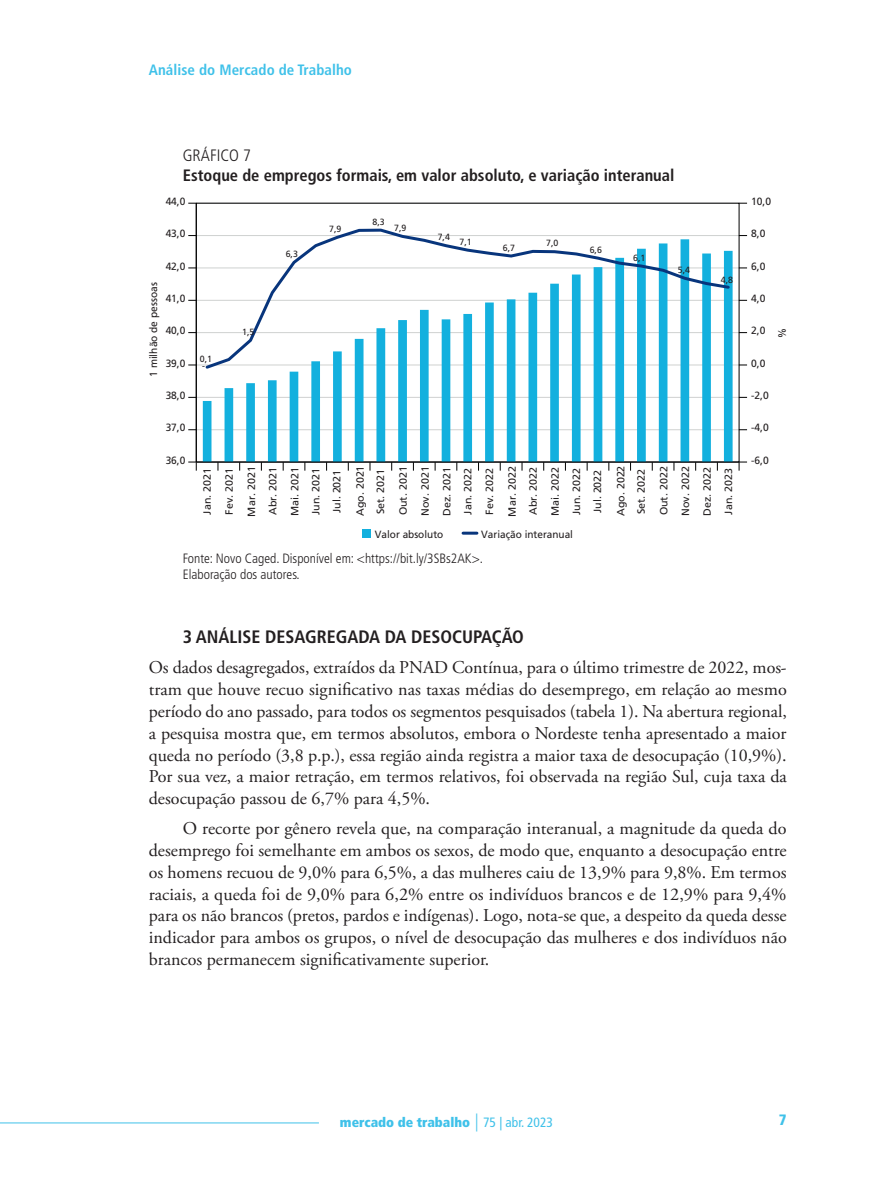
<style>
.page{position:relative;width:893px;height:1191px;background:#fff}
.page>*{position:absolute;margin:0;border:0;box-sizing:border-box;transform-origin:0 0}
.texto_sem_recuo{font:18px/21.8px "Adobe Garamond Pro";color:#231f20;text-align:justify}
.texto{font:18px/21.8px "Adobe Garamond Pro";color:#231f20;text-align:justify}
.titulo_1{font:700 condensed 18px "Frutiger LT Pro";color:#231f20}
.Tabela_titulo{font:700 condensed 16.5px "Frutiger LT Pro";color:#231f20}
.Tabela_numero{font:300 condensed 16.5px "Frutiger LT Pro";color:#231f20}
.t1{font:700 condensed 15px "Frutiger LT Pro";letter-spacing:.005em;color:#3fc1e9}
.t2{font:900 condensed 15px "Frutiger LT Pro";color:#3fc1e9}
.Tabela_fonte_inicio{font:300 condensed 13.5px "Frutiger LT Pro";color:#231f20}
.t3{font:900 condensed 13.5px "Frutiger LT Pro";color:#3fc1e9}
.Tabela_elaboracao{font:300 condensed 13.5px "Frutiger LT Pro";color:#231f20}
.t4{font:10.5px/21.5px "Frutiger LT Pro";color:#231f20}
.t5{font:10.5px "Frutiger LT Pro";color:#231f20;scale:.95 1}
.t6{font:9px "Frutiger LT Pro";color:#231f20}
.s1{font-weight:300;font-size:18px}
.s2{font-weight:400}
</style>
<div class="page">
<hr style="left:0;top:1122px;width:319px;height:1px;background:#3fc1e9">
<hr style="left:196px;top:235px;width:543px;height:1px;background:#cfd1d0">
<hr style="left:196px;top:267px;width:543px;height:1px;background:#cfd1d0">
<hr style="left:196px;top:300px;width:543px;height:1px;background:#cfd1d0">
<hr style="left:196px;top:332px;width:543px;height:1px;background:#cfd1d0">
<hr style="left:196px;top:364px;width:543px;height:1px;background:#cfd1d0">
<hr style="left:196px;top:397px;width:543px;height:1px;background:#cfd1d0">
<hr style="left:196px;top:429px;width:543px;height:1px;background:#cfd1d0">
<svg style="left:203px;top:250px;width:530px;height:212px"></svg>
<hr style="left:196px;top:203px;width:1px;height:259px;background:#000001">
<hr style="left:196px;top:462px;width:543px;height:1px;background:#000001">
<svg style="left:739px;top:461px;width:8px;height:9px"></svg>
<svg style="left:188px;top:461px;width:9px;height:9px"></svg>
<svg style="left:203px;top:228px;width:529px;height:143px"></svg>
<div style="left:363px;top:529px;width:8px;height:9px;background:#13b0de"></div>
<hr style="left:463px;top:531px;width:14px;height:3px;background:#08357c">
<p class="t1" style="left:149px;top:61px;width:205px">Análise do Mercado de Trabalho</p>
<p class="Tabela_numero" style="left:183px;top:146px;width:70px">GRÁFICO 7</p>
<p class="Tabela_titulo" style="left:183px;top:165px;width:493px">Estoque de empregos formais, em valor absoluto, e variação interanual</p>
<p class="t4" style="left:166px;top:190px;width:21px">44,0</p>
<p class="t4" style="left:166px;top:223px;width:21px">43,0</p>
<p class="t4" style="left:166px;top:255px;width:21px">42,0</p>
<p class="t4" style="left:143px;top:377px;width:96px;rotate:-90deg">1 milhão de pessoas</p>
<p class="t4" style="left:166px;top:288px;width:21px">41,0</p>
<p class="t4" style="left:166px;top:320px;width:21px">40,0</p>
<p class="t4" style="left:166px;top:352px;width:21px">39,0</p>
<p class="t4" style="left:166px;top:385px;width:21px">38,0</p>
<p class="t4" style="left:166px;top:417px;width:21px">37,0</p>
<p class="t4" style="left:166px;top:449px;width:21px">36,0</p>
<p class="t6" style="left:200px;top:353px;width:14px">0,1</p>
<p class="t6" style="left:202px;top:361px;width:4px">-</p>
<p class="t6" style="left:242px;top:326px;width:14px">1,5</p>
<p class="t6" style="left:286px;top:248px;width:14px">6,3</p>
<p class="t6" style="left:329px;top:223px;width:14px">7,9</p>
<p class="t6" style="left:373px;top:216px;width:14px">8,3</p>
<p class="t6" style="left:394px;top:222px;width:14px">7,9</p>
<p class="t6" style="left:438px;top:232px;width:14px">7,4</p>
<p class="t6" style="left:459px;top:236px;width:14px">7,1</p>
<p class="t6" style="left:503px;top:242px;width:14px">6,7</p>
<p class="t6" style="left:546px;top:238px;width:14px">7,0</p>
<p class="t6" style="left:590px;top:244px;width:14px">6,6</p>
<p class="t6" style="left:633px;top:252px;width:14px">6,1</p>
<p class="t6" style="left:678px;top:265px;width:14px">5,4</p>
<p class="t6" style="left:721px;top:274px;width:14px">4,8</p>
<p class="t4" style="left:196px;top:516px;width:52px;line-height:22px;rotate:-90deg">Jan. 2021<br>Fev. 2021<br>Mar. 2021</p>
<p class="t4" style="left:262px;top:516px;width:51px;text-align:justify;rotate:-90deg">Abr. 2021<br>Mai. 2021<br>Jun. 2021<br>Jul. 2021</p>
<p class="t4" style="left:350px;top:516px;width:52px;line-height:20.4px;rotate:-90deg">Ago. 2021<br>Set. 2021</p>
<p class="t4" style="left:392px;top:516px;width:52px;rotate:-90deg">Out. 2021<br>Nov. 2021<br>Dez. 2021<br>Jan. 2022<br>Fev. 2022<br>Mar. 2022</p>
<p class="t4" style="left:523px;top:516px;width:51px;text-align:justify;rotate:-90deg">Abr. 2022<br>Mai. 2022<br>Jun. 2022<br>Jul. 2022</p>
<p class="t4" style="left:611px;top:516px;width:52px;line-height:20.4px;rotate:-90deg">Ago. 2022<br>Set. 2022</p>
<p class="t4" style="left:653px;top:516px;width:51px;text-align:justify;rotate:-90deg">Out. 2022<br>Nov. 2022<br>Dez. 2022<br>Jan. 2023</p>
<p class="t5" style="left:375px;top:528px;width:74px">Valor absoluto</p>
<p class="t5" style="left:481px;top:528px;width:98px">Variação interanual</p>
<p class="Tabela_fonte_inicio" style="left:183px;top:550px;width:302px">Fonte: Novo Caged. Disponível em: &lt;https://bit.ly/3SBs2AK&gt;.</p>
<p class="Tabela_elaboracao" style="left:183px;top:566px;width:119px">Elaboração dos autores.</p>
<p class="t4" style="left:751px;top:190px;width:22px">10,0</p>
<p class="t4" style="left:751px;top:223px;width:16px">8,0</p>
<p class="t4" style="left:751px;top:255px;width:16px">6,0</p>
<p class="t4" style="left:751px;top:288px;width:16px">4,0</p>
<p class="t4" style="left:751px;top:320px;width:16px">2,0</p>
<p class="t4" style="left:751px;top:352px;width:16px">0,0</p>
<p class="t4" style="left:751px;top:385px;width:19px">-2,0</p>
<p class="t4" style="left:751px;top:417px;width:19px">-4,0</p>
<p class="t4" style="left:751px;top:449px;width:19px">-6,0</p>
<p class="t4" style="left:793px;top:328px;width:12px;rotate:90deg">%</p>
<p class="titulo_1" style="left:183px;top:626px;width:343px">3 ANÁLISE DESAGREGADA DA DESOCUPAÇÃO</p>
<p class="texto_sem_recuo" style="left:149px;top:657px;width:640px">Os dados desagregados, extraídos da PNAD Contínua, para o último trimestre de 2022, mos&shy;tram que houve recuo significativo nas taxas médias do desemprego, em relação ao mesmo período do ano passado, para todos os segmentos pesquisados (tabela 1). Na abertura regional, a pesquisa mostra que, em termos absolutos, embora o Nordeste tenha apresentado a maior queda no período (3,8 p.p.), essa região ainda registra a maior taxa de desocupação (10,9%).<br>Por sua vez, a maior retração, em termos relativos, foi observada na região Sul, cuja taxa da desocupação passou de 6,7% para 4,5%.</p>
<p class="texto" style="left:149px;top:818px;width:639px;text-indent:34px">O recorte por gênero revela que, na comparação interanual, a magnitude da queda do desemprego foi semelhante em ambos os sexos, de modo que, enquanto a desocupação entre os homens recuou de 9,0% para 6,5%, a das mulheres caiu de 13,9% para 9,8%. Em termos raciais, a queda foi de 9,0% para 6,2% entre os indivíduos brancos e de 12,9% para 9,4% para os não brancos (pretos, pardos e indígenas). Logo, nota-se que, a despeito da queda desse indicador para ambos os grupos, o nível de desocupação das mulheres e dos indivíduos não brancos permanecem significativamente superior.</p>
<p class="t3" style="left:340px;top:1114px;width:215px">mercado de trabalho <span class="s1">|</span> <span class="s2">75 | abr. 2023</span></p>
<p class="t2" style="left:779px;top:1110px;width:9px">7</p>
</div>
